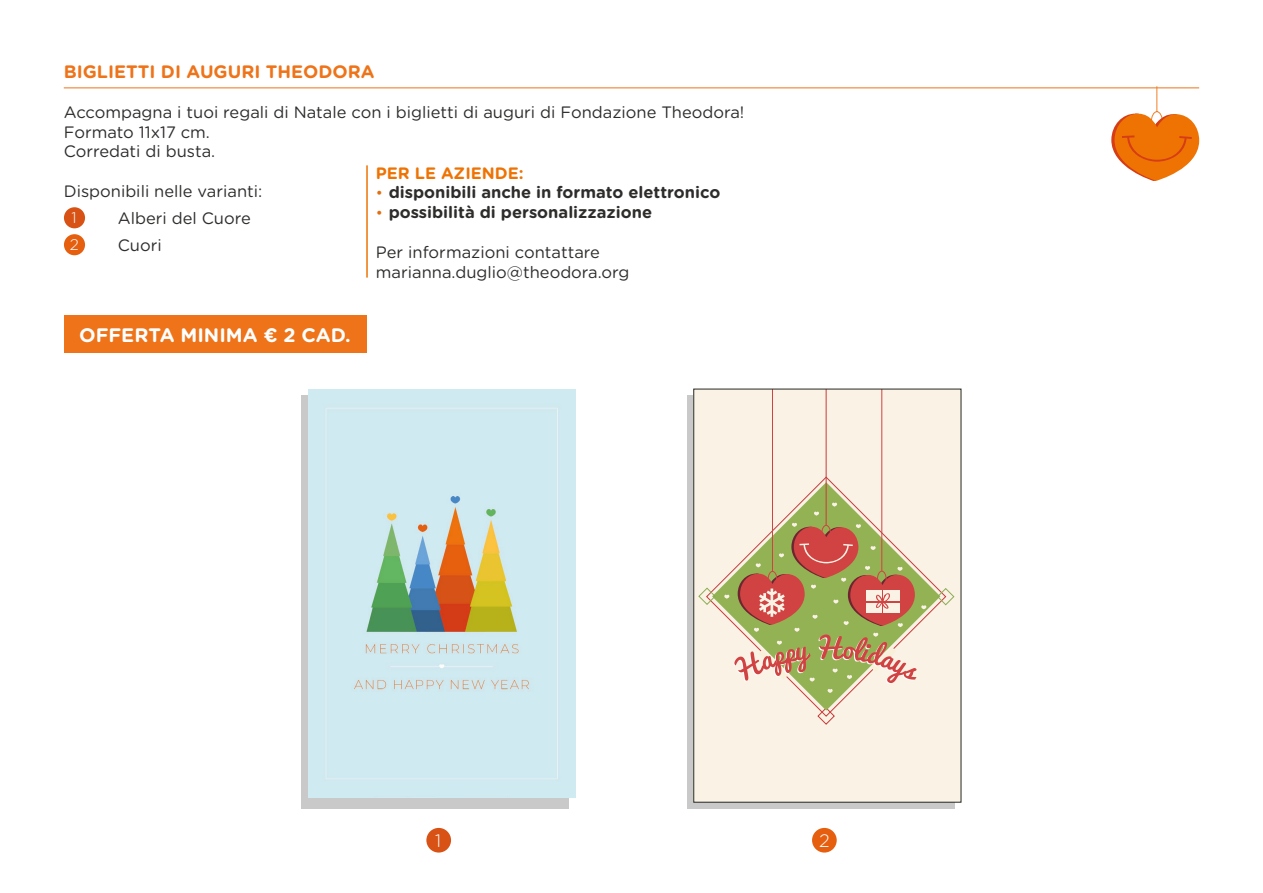
<style>
.page{position:relative;width:1263px;height:893px;background:#fff}
.page>*{position:absolute;margin:0;border:0;box-sizing:border-box;transform-origin:0 0}
.t1{font:700 19.5px "Gotham Rounded";color:#fff}
.t2{font:700 18px "Gotham Rounded";color:#ee7319}
.t3{font:300 18px "Gotham Rounded";color:#fff}
.t4{font:16.5px "Gotham Rounded";color:#2e2d2c}
.t5{font:700 16.5px "Gotham Rounded";color:#2e2d2c}
.t6{font:700 16.5px "Gotham Rounded";color:#ee7303}
.t7{font:300 15.45px "Gotham Rounded";color:#fff}
.s1{font-weight:400;font-size:15px;color:#e36e0e}
</style>
<div class="page">
<div style="left:426px;top:828px;width:25px;height:24px;background:#d75214;border-radius:50%"></div>
<div style="left:64px;top:207px;width:21px;height:21px;background:#d75214;border-radius:50%"></div>
<div style="left:812px;top:828px;width:25px;height:24px;background:#e55f0f;border-radius:50%"></div>
<div style="left:64px;top:234px;width:21px;height:21px;background:#e55f0f;border-radius:50%"></div>
<hr style="left:64px;top:87px;width:1135px;height:1px;background:#ee7319">
<div style="left:302px;top:395px;width:267px;height:413px;background:#c9c9c9"></div>
<img style="left:308px;top:389px;width:268px;height:408px">
<div style="left:688px;top:395px;width:267px;height:413px;background:linear-gradient(to right,#c9c9c9,#c9c9c9)"></div>
<div style="left:694px;top:390px;width:267px;height:412px;background:#f9f2e5"></div>
<svg style="left:818px;top:717px;width:16px;height:8px"></svg>
<svg style="left:714px;top:476px;width:223px;height:241px"></svg>
<hr style="left:772px;top:389px;width:1px;height:182px;background:#d04342">
<hr style="left:826px;top:389px;width:1px;height:136px;background:#c83b3b">
<hr style="left:881px;top:389px;width:1px;height:182px;background:#d04342">
<svg style="left:936px;top:587px;width:19px;height:19px"></svg>
<svg style="left:698px;top:587px;width:18px;height:18px"></svg>
<svg style="left:814px;top:512px;width:5px;height:4px"></svg>
<svg style="left:832px;top:503px;width:5px;height:4px"></svg>
<svg style="left:724px;top:523px;width:202px;height:170px"></svg>
<hr style="left:366px;top:165px;width:2px;height:113px;background:#ee7303">
<div style="left:64px;top:315px;width:302px;height:38px;background:#ee7319"></div>
<svg style="left:1111px;top:86px;width:88px;height:95px"></svg>
<p class="t2" style="left:64px;top:59px;width:312px">BIGLIETTI DI AUGURI THEODORA</p>
<p class="t4" style="left:64px;top:101px;width:682px">Accompagna i tuoi regali di Natale con i biglietti di auguri di Fondazione Theodora!</p>
<p class="t4" style="left:64px;top:120px;width:148px">Formato 11x17 cm.</p>
<p class="t4" style="left:64px;top:140px;width:153px">Corredati di busta.</p>
<p class="t4" style="left:64px;top:180px;width:200px">Disponibili nelle varianti:</p>
<p class="t4" style="left:118px;top:207px;width:135px">Alberi del Cuore</p>
<p class="t4" style="left:118px;top:234px;width:46px">Cuori</p>
<p class="t6" style="left:376px;top:161px;width:149px">PER LE AZIENDE:</p>
<p class="t5" style="left:376px;top:180px;width:346px"><span class="s1">•</span> disponibili anche in formato elettronico</p>
<p class="t5" style="left:376px;top:200px;width:278px"><span class="s1">•</span> possibilità di personalizzazione</p>
<p class="t4" style="left:376px;top:241px;width:226px">Per informazioni contattare</p>
<p class="t4" style="left:376px;top:260px;width:255px">marianna.duglio@theodora.org</p>
<p class="t7" style="left:72px;top:207px;width:7px">1</p>
<p class="t7" style="left:70px;top:234px;width:11px">2</p>
<p class="t1" style="left:79px;top:321px;width:273px">OFFERTA MINIMA € 2 CAD.</p>
<p class="t3" style="left:435px;top:828px;width:8px">1</p>
<p class="t3" style="left:819px;top:828px;width:12px">2</p>
</div>
